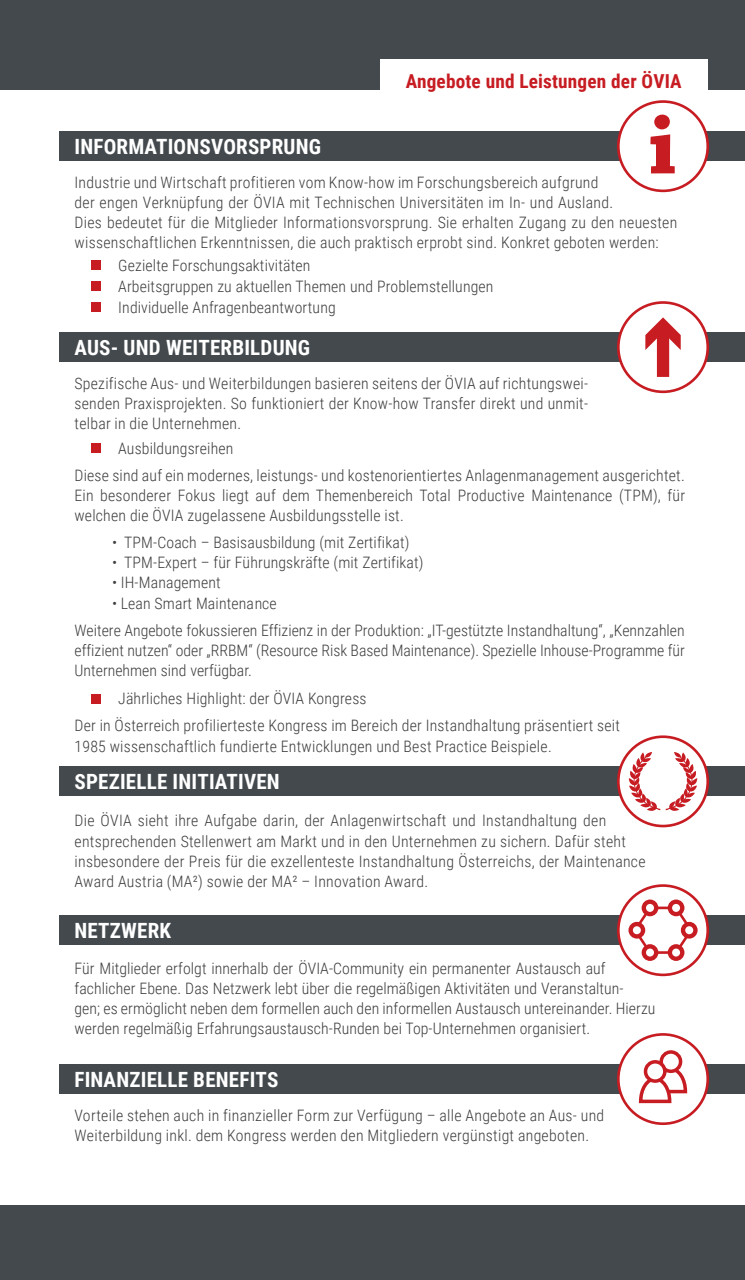
<style>
.page{position:relative;width:745px;height:1280px;background:#fff}
.page>*{position:absolute;margin:0;border:0;box-sizing:border-box;transform-origin:0 0}
.t1{font:700 21px "Roboto Condensed";letter-spacing:.01em;color:#fff}
.t2{font:700 19.25px "Roboto Condensed";letter-spacing:.01em;color:#c61c22}
.t3{font:300 15.75px/20.1px "Roboto Condensed";letter-spacing:.015em;color:#3c3c3d}
</style>
<div class="page">
<div style="left:0;top:1205px;width:744px;height:75px;background:#43494d"></div>
<div style="left:0;top:0;width:744px;height:89px;background:#43494d"></div>
<div style="left:60px;top:766px;width:684px;height:30px;background:#43494d"></div>
<div style="left:60px;top:915px;width:684px;height:30px;background:#43494d"></div>
<div style="left:60px;top:1064px;width:684px;height:30px;background:#43494d"></div>
<div style="left:92px;top:261px;width:9px;height:9px;background:#c61c22"></div>
<div style="left:92px;top:282px;width:9px;height:9px;background:#c61c22"></div>
<div style="left:92px;top:303px;width:9px;height:9px;background:#c61c22"></div>
<div style="left:60px;top:131px;width:684px;height:30px;background:#43494d"></div>
<div style="left:92px;top:444px;width:9px;height:9px;background:#c61c22"></div>
<div style="left:92px;top:694px;width:9px;height:9px;background:#c61c22"></div>
<div style="left:60px;top:332px;width:684px;height:30px;background:#43494d"></div>
<div style="left:618px;top:302px;width:89px;height:90px;background:#fff;border-radius:50%"></div>
<div style="left:616px;top:301px;width:92px;height:92px;border:3px solid #c61c22;border-radius:50%"></div>
<div style="left:618px;top:737px;width:89px;height:89px;background:#fff;border-radius:50%"></div>
<div style="left:616px;top:735px;width:92px;height:92px;border:3px solid #c61c22;border-radius:50%"></div>
<svg style="left:618px;top:885px;width:89px;height:90px"></svg>
<div style="left:616px;top:884px;width:92px;height:92px;border:3px solid #c61c22;border-radius:50%"></div>
<div style="left:618px;top:1034px;width:89px;height:90px;background:#fff;border-radius:50%"></div>
<div style="left:616px;top:1033px;width:92px;height:92px;border:3px solid #c61c22;border-radius:50%"></div>
<div style="left:656px;top:329px;width:12px;height:48px;background:#c61c22"></div>
<svg style="left:645px;top:317px;width:35px;height:33px"></svg>
<svg style="left:628px;top:899px;width:69px;height:62px"></svg>
<svg style="left:628px;top:752px;width:68px;height:59px"></svg>
<div style="left:659px;top:1050px;width:22px;height:23px;border:4px solid #c61c22;border-radius:50%"></div>
<svg style="left:638px;top:1065px;width:50px;height:39px"></svg>
<div style="left:645px;top:1062px;width:19px;height:19px;background:#fff;border-radius:50%"></div>
<div style="left:643px;top:1060px;width:23px;height:23px;border:4px solid #c61c22;border-radius:50%"></div>
<div style="left:379px;top:60px;width:328px;height:44px;background:#fff"></div>
<div style="left:618px;top:102px;width:89px;height:89px;background:#fff;border-radius:50%"></div>
<div style="left:616px;top:100px;width:92px;height:92px;border:3px solid #c61c22;border-radius:50%"></div>
<svg style="left:650px;top:115px;width:24px;height:58px"></svg>
<h1 class="t1" style="left:74px;top:131px;width:248px">INFORMATIONSVORSPRUNG</h1>
<p class="t2" style="left:405px;top:67px;width:277px">Angebote und Leistungen der ÖVIA</p>
<p class="t3" style="left:74px;top:172px;width:604px">Industrie und Wirtschaft profitieren vom Know-how im Forschungsbereich aufgrund<br>der engen Verknüpfung der ÖVIA mit Technischen Universitäten im In- und Ausland.<br>Dies bedeutet für die Mitglieder Informationsvorsprung. Sie erhalten Zugang zu den neuesten wissenschaftlichen Erkenntnissen, die auch praktisch erprobt sind. Konkret geboten werden:</p>
<p class="t3" style="left:118px;top:254px;width:376px;line-height:21px">Gezielte Forschungsaktivitäten<br>Arbeitsgruppen zu aktuellen Themen und Problemstellungen<br>Individuelle Anfragenbeantwortung</p>
<h1 class="t1" style="left:74px;top:332px;width:237px">AUS- UND WEITERBILDUNG</h1>
<p class="t3" style="left:74px;top:372px;width:515px;text-align:justify">Spezifische Aus- und Weiterbildungen basieren seitens der ÖVIA auf richtungswei&shy;senden Praxisprojekten. So funktioniert der Know-how Transfer direkt und unmit&shy;telbar in die Unternehmen.</p>
<p class="t3" style="left:74px;top:434px;width:611px;line-height:27.1px;text-indent:44px">Ausbildungsreihen<br>Diese sind auf ein modernes, leistungs- und kostenorientiertes Anlagenmanagement ausgerichtet.</p>
<p class="t3" style="left:74px;top:485px;width:611px">Ein besonderer Fokus liegt auf dem Themenbereich Total Productive Maintenance (TPM), für welchen die ÖVIA zugelassene Ausbildungsstelle ist.</p>
<p class="t3" style="left:112px;top:532px;width:298px">• TPM-Coach – Basisausbildung (mit Zertifikat)</p>
<p class="t3" style="left:112px;top:552px;width:312px">• TPM-Expert – für Führungskräfte (mit Zertifikat)</p>
<p class="t3" style="left:112px;top:572px;width:110px">• IH-Management</p>
<p class="t3" style="left:74px;top:589px;width:611px;line-height:27.5px;text-indent:38px">• Lean Smart Maintena ce<br>Weitere Angebote fokussieren Effizienz in der Produktion: „IT-gestützte Instandhaltung“, „Kennzahlen</p>
<p class="t3" style="left:74px;top:640px;width:611px">effizient nutzen“ oder „RRBM“ (Resource Risk Based Maintenance). Spezielle Inhouse-Programme für<br>Unternehmen sind verfügbar.</p>
<p class="t3" style="left:74px;top:684px;width:546px;line-height:27.1px;text-indent:44px">Jährliches Highlight: der ÖVIA Kongress<br>Der in Österreich profilierteste Kongress im Bereich der Instandhaltung präsentiert seit</p>
<p class="t3" style="left:74px;top:735px;width:478px">1985 wissenschaftlich fundierte Entwicklungen und Best Practice Beispiele.</p>
<p class="t3" style="left:254px;top:592px;width:9px">n</p>
<h1 class="t1" style="left:74px;top:767px;width:207px">SPEZIELLE INITIATIVEN</h1>
<p class="t3" style="left:74px;top:810px;width:572px">Die ÖVIA sieht ihre Aufgabe darin, der Anlagenwirtschaft und Instandhaltung den entsprechenden Stellenwert am Markt und in den Unternehmen zu sichern. Dafür steht insbesondere der Preis für die exzellenteste Instandhaltung Österreichs, der Maintenance Award Austria (MA²) sowie der MA² – Innovation Award.</p>
<h1 class="t1" style="left:74px;top:915px;width:98px">NETZWERK</h1>
<p class="t3" style="left:74px;top:957px;width:582px">Für Mitglieder erfolgt innerhalb der ÖVIA-Community ein permanenter Austausch auf fachlicher Ebene. Das Netzwerk lebt über die regelmäßigen Aktivitäten und Veranstaltun-<br>gen; es ermöglicht neben dem formellen auch den informellen Austausch untereinander. Hierzu werden regelmäßig Erfahrungsaustausch-Runden bei Top-Unternehmen organisiert.</p>
<h1 class="t1" style="left:74px;top:1064px;width:205px">FINANZIELLE BENEFITS</h1>
<p class="t3" style="left:74px;top:1104px;width:531px">Vorteile stehen auch in finanzieller Form zur Verfügung – alle Angebote an Aus- und<br>Weiterbildung inkl. dem Kongress werden den Mitgliedern vergünstigt angeboten.</p>
</div>
